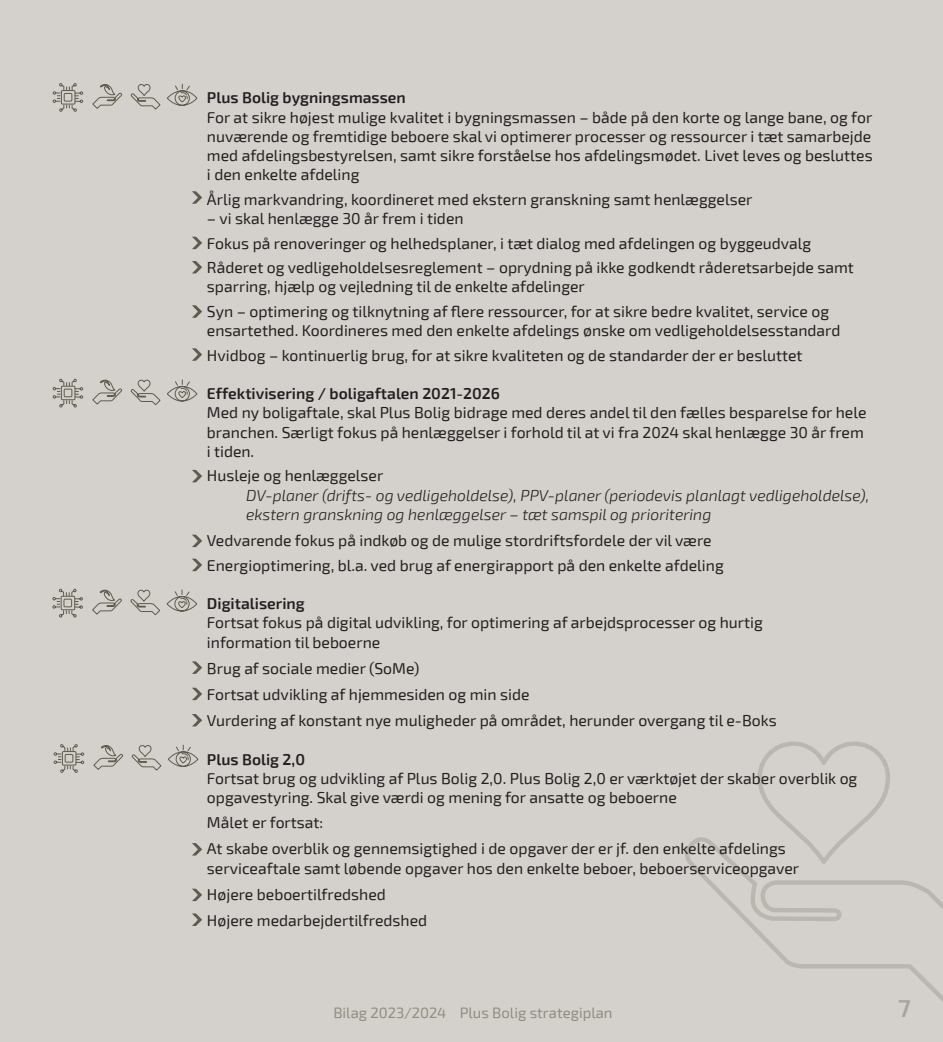
<style>
.page{position:relative;width:943px;height:1042px;background:#d4d1cc}
.page>*{position:absolute;margin:0;border:0;box-sizing:border-box;transform-origin:0 0}
.t1{font:600 24.5px "Exo 2";color:#a9a59d}
.t2{font:15.75px/19.2px "Exo 2";color:#231f20}
.t3{font:italic 300 15.75px/19.2px "Exo 2";color:#231f20}
.t4{font:600 15.75px "Exo 2";color:#231f20}
.t5{font:14.88px "Exo 2";color:#918d82}
</style>
<div class="page">
<svg style="left:53px;top:744px;width:31px;height:29px"></svg>
<svg style="left:93px;top:745px;width:30px;height:25px"></svg>
<svg style="left:132px;top:744px;width:66px;height:27px"></svg>
<svg style="left:52px;top:589px;width:31px;height:29px"></svg>
<svg style="left:92px;top:589px;width:30px;height:26px"></svg>
<svg style="left:130px;top:589px;width:67px;height:27px"></svg>
<svg style="left:52px;top:83px;width:31px;height:29px"></svg>
<svg style="left:92px;top:84px;width:30px;height:25px"></svg>
<svg style="left:131px;top:83px;width:66px;height:27px"></svg>
<svg style="left:52px;top:379px;width:31px;height:29px"></svg>
<svg style="left:92px;top:379px;width:30px;height:26px"></svg>
<svg style="left:131px;top:379px;width:66px;height:27px"></svg>
<svg style="left:192px;top:191px;width:10px;height:13px"></svg>
<svg style="left:192px;top:237px;width:10px;height:12px"></svg>
<svg style="left:192px;top:261px;width:10px;height:12px"></svg>
<svg style="left:192px;top:470px;width:10px;height:12px"></svg>
<svg style="left:192px;top:559px;width:10px;height:12px"></svg>
<svg style="left:192px;top:535px;width:10px;height:12px"></svg>
<svg style="left:192px;top:348px;width:10px;height:13px"></svg>
<svg style="left:192px;top:661px;width:10px;height:13px"></svg>
<svg style="left:192px;top:688px;width:10px;height:12px"></svg>
<svg style="left:685px;top:837px;width:258px;height:165px"></svg>
<svg style="left:755px;top:741px;width:137px;height:128px"></svg>
<svg style="left:192px;top:305px;width:10px;height:13px"></svg>
<svg style="left:192px;top:714px;width:10px;height:12px"></svg>
<svg style="left:192px;top:913px;width:10px;height:13px"></svg>
<svg style="left:192px;top:888px;width:10px;height:13px"></svg>
<svg style="left:192px;top:843px;width:10px;height:12px"></svg>
<p class="t4" style="left:207px;top:88px;width:200px">Plus Bolig bygningsmassen</p>
<p class="t2" style="left:207px;top:108px;width:667px;text-align:justify">For at sikre højest mulige kvalitet i bygningsmassen – både på den korte og lange bane, og for nuværende og fremtidige beboere skal vi optimerer processer og ressourcer i tæt samarbejde med afdelingsbestyrelsen, samt sikre forståelse hos afdelingsmødet. Livet leves og besluttes i den enkelte afdeling</p>
<p class="t2" style="left:207px;top:190px;width:547px">Årlig markvandring, koordineret med ekstern granskning samt henlæggelser</p>
<p class="t2" style="left:207px;top:209px;width:258px">– vi skal henlægge 30 år frem i tiden</p>
<p class="t2" style="left:207px;top:234px;width:606px">Fokus på renoveringer og helhedsplaner, i tæt dialog med afdelingen og byggeudvalg</p>
<p class="t2" style="left:207px;top:258px;width:648px">Råderet og vedligeholdelsesreglement – oprydning på ikke godkendt råderetsarbejde samt sparring, hjælp og vejledning til de enkelte afdelinger</p>
<p class="t2" style="left:207px;top:302px;width:624px">Syn – optimering og tilknytning af flere ressourcer, for at sikre bedre kvalitet, service og</p>
<p class="t2" style="left:207px;top:321px;width:635px">ensartethed. Koordineres med den enkelte afdelings ønske om vedligeholdelsesstandard</p>
<p class="t2" style="left:207px;top:346px;width:597px">Hvidbog – kontinuerlig brug, for at sikre kvaliteten og de standarder der er besluttet</p>
<p class="t4" style="left:207px;top:384px;width:294px">Effektivisering / boligaftalen 2021-2026</p>
<p class="t2" style="left:207px;top:403px;width:661px">Med ny boligaftale, skal Plus Bolig bidrage med deres andel til den fælles besparelse for hele branchen. Særligt fokus på henlæggelser i forhold til at vi fra 2024 skal henlægge 30 år frem i tiden.</p>
<p class="t2" style="left:207px;top:466px;width:178px">Husleje og henlæggelser</p>
<p class="t3" style="left:246px;top:486px;width:624px">DV-planer (drifts- og vedligeholdelse), PPV-planer (periodevis planlagt vedligeholdelse), ekstern granskning og henlæggelser – tæt samspil og prioritering</p>
<p class="t2" style="left:207px;top:531px;width:506px">Vedvarende fokus på indkøb og de mulige stordriftsfordele der vil være</p>
<p class="t2" style="left:207px;top:556px;width:518px">Energioptimering, bl.a. ved brug af energirapport på den enkelte afdeling</p>
<p class="t4" style="left:207px;top:594px;width:99px">Digitalisering</p>
<p class="t2" style="left:207px;top:613px;width:557px">Fortsat fokus på digital udvikling, for optimering af arbejdsprocesser og hurtig</p>
<p class="t2" style="left:207px;top:633px;width:175px">information til beboerne</p>
<p class="t2" style="left:207px;top:659px;width:214px">Brug af sociale medier (SoMe)</p>
<p class="t2" style="left:207px;top:685px;width:324px">Fortsat udvikling af hjemmesiden og min side</p>
<p class="t2" style="left:207px;top:711px;width:571px">Vurdering af konstant nye muligheder på området, herunder overgang til e-Boks</p>
<p class="t4" style="left:207px;top:750px;width:100px">Plus Bolig 2,0</p>
<p class="t2" style="left:207px;top:769px;width:652px">Fortsat brug og udvikling af Plus Bolig 2,0. Plus Bolig 2,0 er værktøjet der skaber overblik og opgavestyring. Skal give værdi og mening for ansatte og beboerne</p>
<p class="t2" style="left:207px;top:813px;width:118px">Målet er fortsat:</p>
<p class="t2" style="left:207px;top:839px;width:580px">At skabe overblik og gennemsigtighed i de opgaver der er jf. den enkelte afdelings</p>
<p class="t2" style="left:207px;top:858px;width:593px">serviceaftale samt løbende opgaver hos den enkelte beboer, beboerserviceopgaver</p>
<p class="t2" style="left:207px;top:885px;width:180px">Højere beboertilfredshed</p>
<p class="t2" style="left:207px;top:911px;width:222px">Højere medarbejdertilfredshed</p>
<p class="t5" style="left:333px;top:1004px;width:281px">Bilag 2023/2024 Plus Bolig strategiplan</p>
<p class="t1" style="left:898px;top:994px;width:14px">7</p>
</div>
